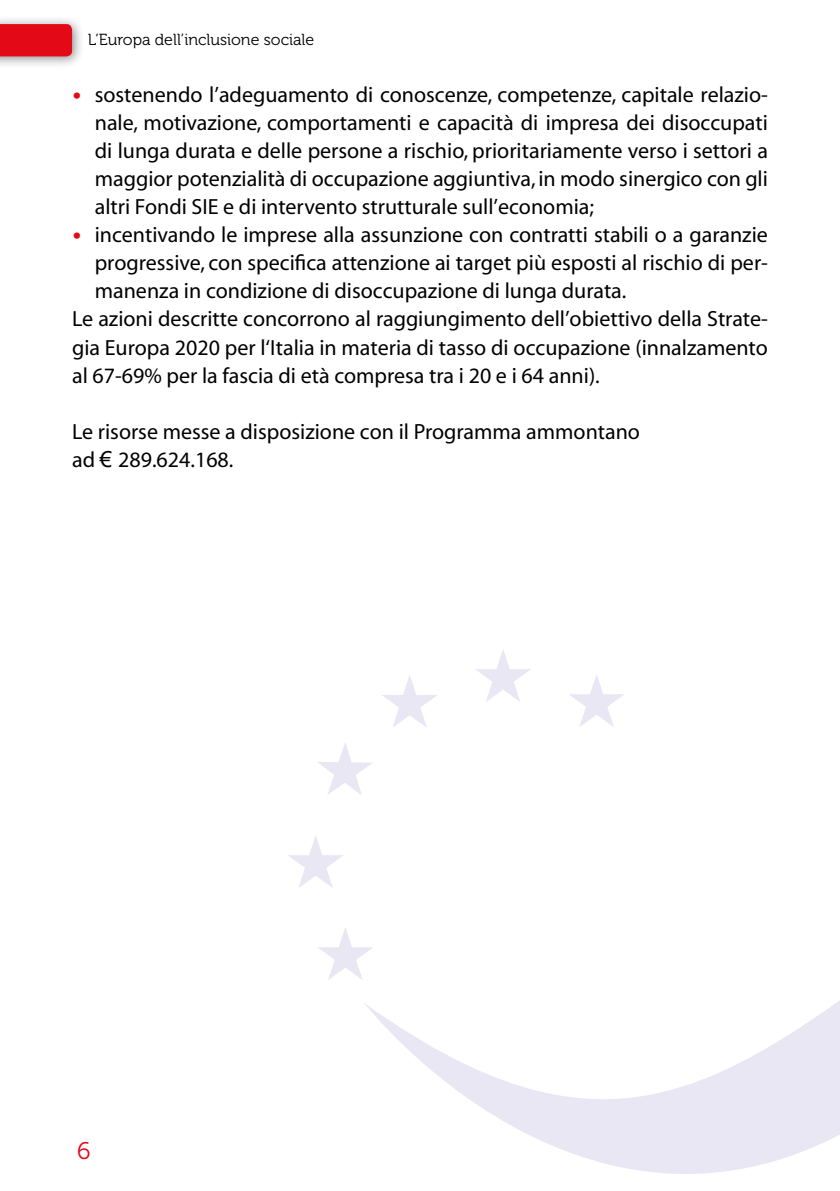
<style>
.page{position:relative;width:840px;height:1191px;background:#fff}
.page>*{position:absolute;margin:0;border:0;box-sizing:border-box;transform-origin:0 0}
.t1{font:24px "Museo 300";color:#e30917}
.t2{font:22px/28px "Myriad";color:#000;text-align:justify}
.t3{font:16px "Museo 300";color:#000}
.s1{font-family:"Museo 300";color:#e30917}
.s2{font-family:"Arial"}
</style>
<div class="page">
<div style="left:0;top:15px;width:85px;height:54px;background:#000;opacity:.46"></div>
<div style="left:0;top:24px;width:72px;height:32px;background:#e30917"></div>
<svg style="left:365px;top:1001px;width:474px;height:173px"></svg>
<svg style="left:475px;top:650px;width:56px;height:52px"></svg>
<svg style="left:382px;top:675px;width:55px;height:53px"></svg>
<svg style="left:318px;top:743px;width:54px;height:52px"></svg>
<svg style="left:288px;top:835px;width:55px;height:53px"></svg>
<svg style="left:318px;top:927px;width:55px;height:53px"></svg>
<svg style="left:569px;top:674px;width:55px;height:53px"></svg>
<p class="t3" style="left:88px;top:30px;width:228px">L’Europa dell’inclusione sociale</p>
<p class="t2" style="left:95px;top:82px;width:674px;text-indent:-23px"><span class="s1">•</span> sostenendo l’adeguamento di conoscenze, competenze, capitale relazio&shy;nale, motivazione, comportamenti e capacità di impresa dei disoccupati di lunga durata e delle persone a rischio, prioritariamente verso i settori a maggior potenzialità di occupazione aggiuntiva, in modo sinergico con gli altri Fondi SIE e di intervento strutturale sull’economia;</p>
<p class="t2" style="left:72px;top:222px;width:697px"><span class="s1">•</span> incentivando le imprese alla assunzione con contratti stabili o a garanzie</p>
<p class="t2" style="left:95px;top:250px;width:674px">progressive, con specifica attenzione ai target più esposti al rischio di per-</p>
<p class="t2" style="left:95px;top:278px;width:533px">manenza in condizione di disoccupazione di lunga durata.</p>
<p class="t2" style="left:72px;top:306px;width:697px">Le azioni descritte concorrono al raggiungimento dell’obiettivo della Strate-</p>
<p class="t2" style="left:72px;top:334px;width:697px">gia Europa 2020 per l‘Italia in materia di tasso di occupazione (innalzamento</p>
<p class="t2" style="left:72px;top:362px;width:529px">al 67-69% per la fascia di età compresa tra i 20 e i 64 anni).</p>
<p class="t2" style="left:72px;top:418px;width:569px">Le risorse messe a disposizione con il Programma ammontano ad <span class="s2">€</span> 289.624.168.</p>
<p class="t1" style="left:77px;top:1138px;width:15px">6</p>
</div>
